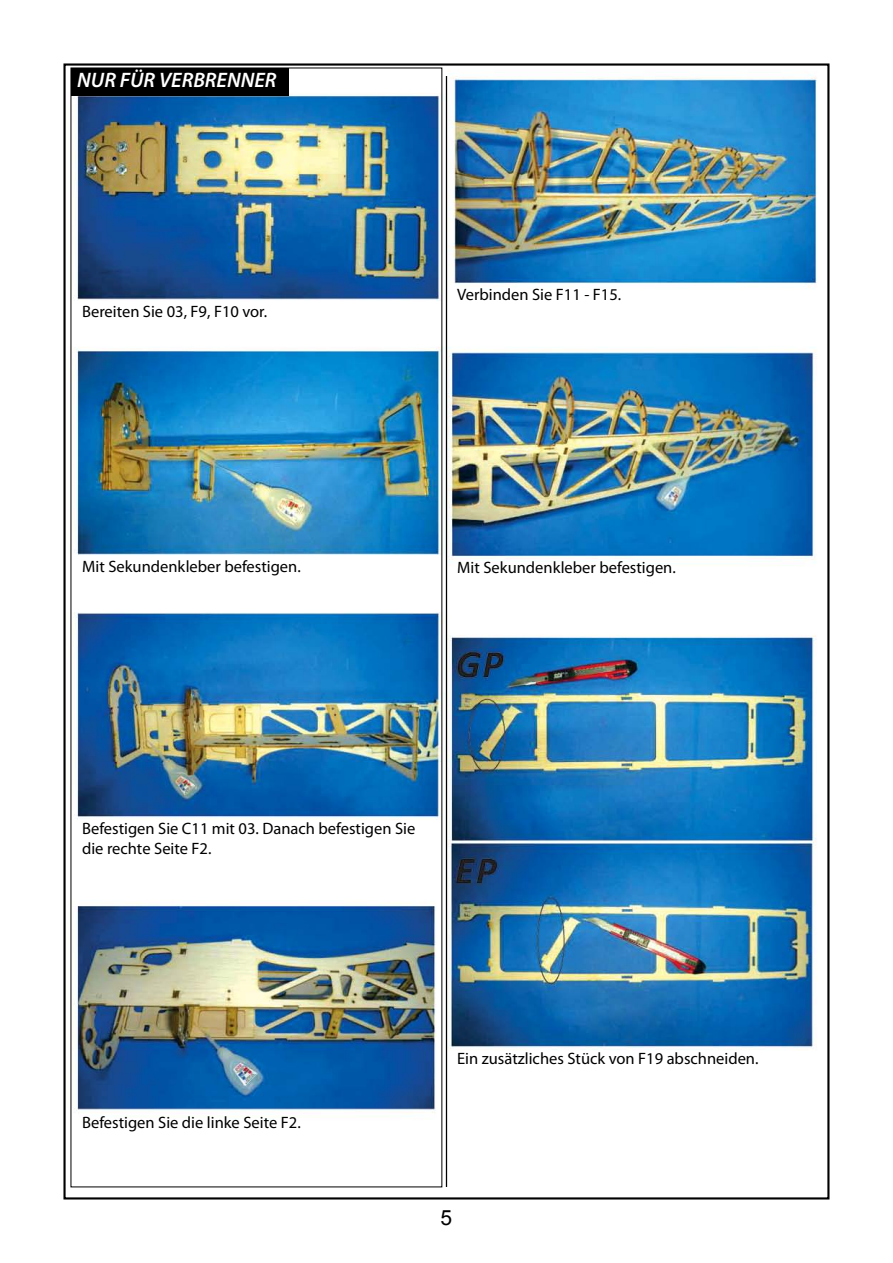
<style>
.page{position:relative;width:893px;height:1263px;background:#fff}
.page>*{position:absolute;margin:0;border:0;box-sizing:border-box;transform-origin:0 0}
.t1{font:italic 600 21px "Myriad Pro";color:#fff}
.t2{font:21px "Arial";color:#000}
.t3{font:16.5px/19.8px "Myriad Pro";color:#000}
</style>
<div class="page">
<img style="left:63px;top:63px;width:767px;height:1137px">
<hr style="left:446px;top:76px;width:1px;height:1111px;background:#000">
<div style="left:71px;top:68px;width:218px;height:28px;background:#000"></div>
<p class="t1" style="left:77px;top:67px;width:201px">NUR FÜR VERBRENNER</p>
<p class="t3" style="left:82px;top:301px;width:187px">Bereiten Sie 03, F9, F10 vor.</p>
<p class="t3" style="left:82px;top:556px;width:220px">Mit Sekundenkleber befestigen.</p>
<p class="t3" style="left:457px;top:284px;width:166px">Verbinden Sie F11 - F15.</p>
<p class="t3" style="left:457px;top:557px;width:220px">Mit Sekundenkleber befestigen.</p>
<p class="t3" style="left:82px;top:818px;width:335px">Befestigen Sie C11 mit 03. Danach befestigen Sie die rechte Seite F2.</p>
<p class="t3" style="left:82px;top:1112px;width:220px">Befestigen Sie die linke Seite F2.</p>
<p class="t3" style="left:457px;top:1048px;width:303px">Ein zusätzliches Stück von F19 abschneiden.</p>
<p class="t2" style="left:441px;top:1204px;width:13px">5</p>
</div>
